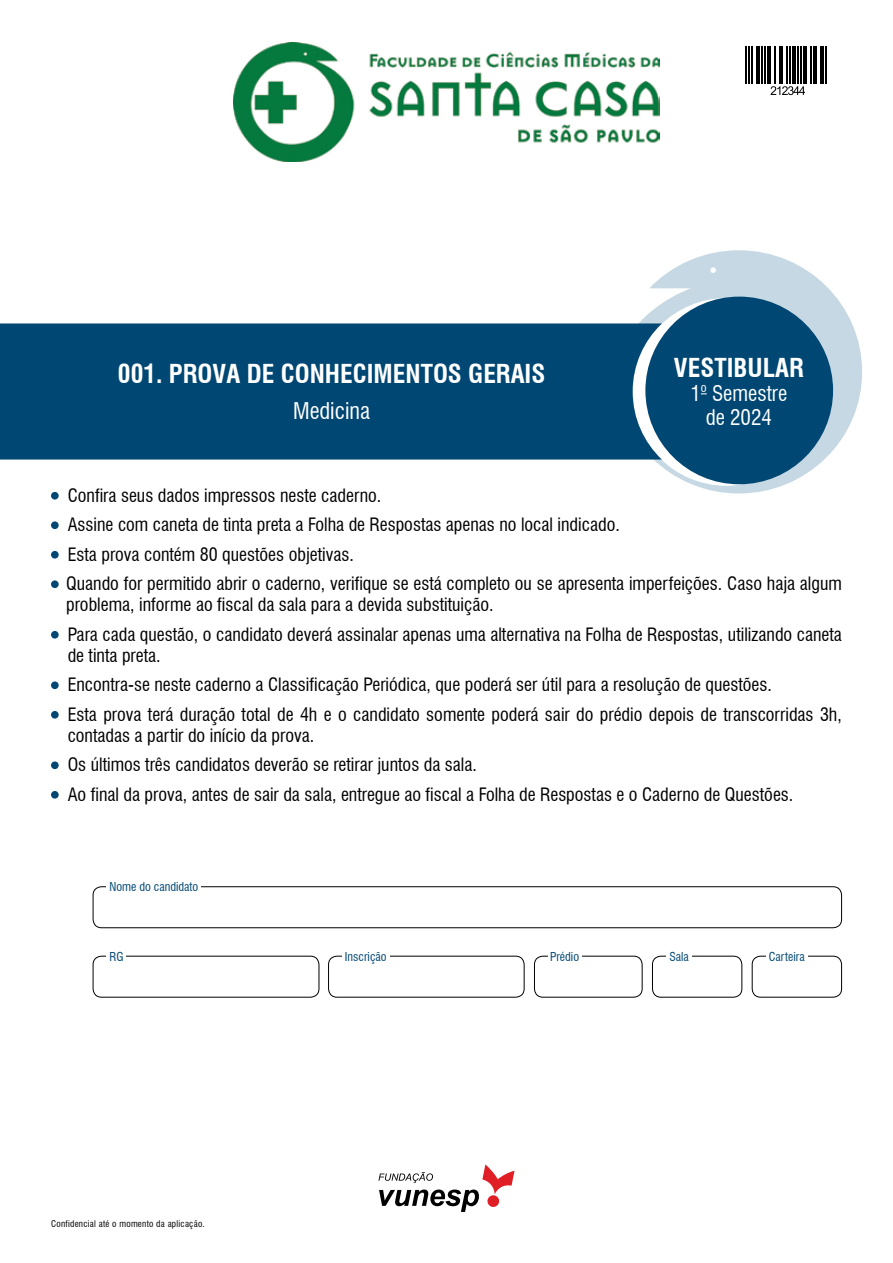
<style>
.page{position:relative;width:893px;height:1263px;background:#fff}
.page>*{position:absolute;margin:0;border:0;box-sizing:border-box;transform-origin:0 0}
.t1{font:700 condensed 25.5px "Swiss 721 BT";color:#fff}
.t2{font:condensed 22.5px "Swiss 721 BT";color:#fff}
.t3{font:condensed 21px/24px "Swiss 721 BT";color:#fff;text-align:center}
.t4{font:condensed 18px/29.5px "Swiss 721 BT";color:#000}
.t5{font:condensed 12px "Swiss 721 BT";color:#004773}
.t6{font:condensed 9px "Swiss 721 BT";letter-spacing:.03em;color:#000}
</style>
<div class="page">
<img style="left:234px;top:43px;width:425px;height:119px">
<div style="left:51px;top:492px;width:8px;height:8px;background:#004773;border-radius:50%"></div>
<div style="left:51px;top:521px;width:8px;height:8px;background:#004773;border-radius:50%"></div>
<div style="left:51px;top:551px;width:8px;height:8px;background:#004773;border-radius:50%"></div>
<div style="left:51px;top:580px;width:8px;height:8px;background:#004773;border-radius:50%"></div>
<div style="left:51px;top:631px;width:8px;height:8px;background:#004773;border-radius:50%"></div>
<div style="left:51px;top:681px;width:8px;height:8px;background:#004773;border-radius:50%"></div>
<div style="left:51px;top:711px;width:8px;height:8px;background:#004773;border-radius:50%"></div>
<div style="left:51px;top:761px;width:8px;height:8px;background:#004773;border-radius:50%"></div>
<div style="left:51px;top:791px;width:8px;height:8px;background:#004773;border-radius:50%"></div>
<svg style="left:378px;top:1164px;width:136px;height:48px"></svg>
<div style="left:93px;top:886px;width:749px;height:42px;border:1px solid #000;border-radius:9px"></div>
<div style="left:107px;top:879px;width:94px;height:15px;background:#fff"></div>
<div style="left:534px;top:956px;width:108px;height:41px;border:1px solid #000;border-radius:9px"></div>
<div style="left:548px;top:948px;width:33px;height:16px;background:#fff"></div>
<div style="left:652px;top:956px;width:90px;height:41px;border:1px solid #000;border-radius:9px"></div>
<div style="left:666px;top:948px;width:26px;height:16px;background:#fff"></div>
<div style="left:752px;top:956px;width:90px;height:41px;border:1px solid #000;border-radius:9px"></div>
<div style="left:766px;top:948px;width:41px;height:16px;background:#fff"></div>
<div style="left:328px;top:956px;width:196px;height:41px;border:1px solid #000;border-radius:9px"></div>
<div style="left:342px;top:948px;width:47px;height:16px;background:#fff"></div>
<div style="left:93px;top:956px;width:226px;height:41px;border:1px solid #000;border-radius:9px"></div>
<div style="left:107px;top:948px;width:19px;height:16px;background:#fff"></div>
<svg style="left:615px;top:250px;width:247px;height:243px"></svg>
<div style="left:645px;top:297px;width:188px;height:187px;background:#004773;border-radius:50%"></div>
<div style="left:0;top:323px;width:662px;height:136px;background:#004773"></div>
<hr style="left:746px;top:46px;width:1px;height:38px;background:#000">
<hr style="left:749px;top:46px;width:1px;height:38px;background:#000">
<hr style="left:751px;top:46px;width:2px;height:38px;background:#000">
<hr style="left:756px;top:46px;width:4px;height:38px;background:#000">
<hr style="left:761px;top:46px;width:2px;height:38px;background:#000">
<hr style="left:764px;top:46px;width:1px;height:38px;background:#000">
<hr style="left:767px;top:46px;width:4px;height:38px;background:#000">
<hr style="left:774px;top:46px;width:2px;height:38px;background:#000">
<hr style="left:780px;top:46px;width:3px;height:38px;background:#000">
<hr style="left:787px;top:46px;width:1px;height:38px;background:#000">
<hr style="left:790px;top:46px;width:1px;height:38px;background:#000">
<hr style="left:792px;top:46px;width:4px;height:38px;background:#000">
<hr style="left:797px;top:46px;width:2px;height:38px;background:#000">
<hr style="left:800px;top:46px;width:1px;height:38px;background:#000">
<hr style="left:803px;top:46px;width:4px;height:38px;background:#000">
<hr style="left:810px;top:46px;width:1px;height:38px;background:#000">
<hr style="left:813px;top:46px;width:4px;height:38px;background:#000">
<hr style="left:821px;top:46px;width:3px;height:38px;background:#000">
<hr style="left:826px;top:46px;width:1px;height:38px;background:#000">
<svg style="left:770px;top:86px;width:35px;height:9px"></svg>
<h1 class="t1" style="left:118px;top:359px;width:379px">001. PROVA DE CONHECIMENTOS GERAIS</h1>
<p class="t2" style="left:293px;top:397px;width:79px">Medicina</p>
<h1 class="t1" style="left:674px;top:352px;width:131px">VESTIBULAR</h1>
<p class="t3" style="left:690px;top:381px;width:98px">1<sup>o</sup> Semestre de 2024</p>
<p class="t4" style="left:66px;top:480px;width:777px">Confira seus dados impressos neste caderno.<br>Assine com caneta de tinta preta a Folha de Respostas apenas no local indicado.<br>Esta prova contém 80 questões objetivas.<br>Quando for permitido abrir o caderno, verifique se está completo ou se apresenta imperfeições. Caso haja algum</p>
<p class="t4" style="left:66px;top:590px;width:777px">problema, informe ao fiscal da sala para a devida substituição.<br>Para cada questão, o candidato deverá assinalar apenas uma alternativa na Folha de Respostas, utilizando caneta</p>
<p class="t4" style="left:68px;top:640px;width:776px">de tinta preta.<br>Encontra-se neste caderno a Classificação Periódica, que poderá ser útil para a resolução de questões.<br>Esta prova terá duração total de 4h e o candidato somente poderá sair do prédio depois de transcorridas 3h,</p>
<p class="t4" style="left:68px;top:720px;width:727px">contadas a partir do início da prova.<br>Os últimos três candidatos deverão se retirar juntos da sala.<br>Ao final da prova, antes de sair da sala, entregue ao fiscal a Folha de Respostas e o Caderno de Questões.</p>
<p class="t5" style="left:109px;top:879px;width:90px">Nome do candidato</p>
<p class="t5" style="left:109px;top:949px;width:16px">RG</p>
<p class="t5" style="left:345px;top:949px;width:43px">Inscrição</p>
<p class="t5" style="left:550px;top:949px;width:30px">Prédio</p>
<p class="t5" style="left:669px;top:949px;width:21px">Sala</p>
<p class="t5" style="left:769px;top:949px;width:37px">Carteira</p>
<p class="t6" style="left:51px;top:1218px;width:155px">Confidencial até o momento da aplicação.</p>
</div>
